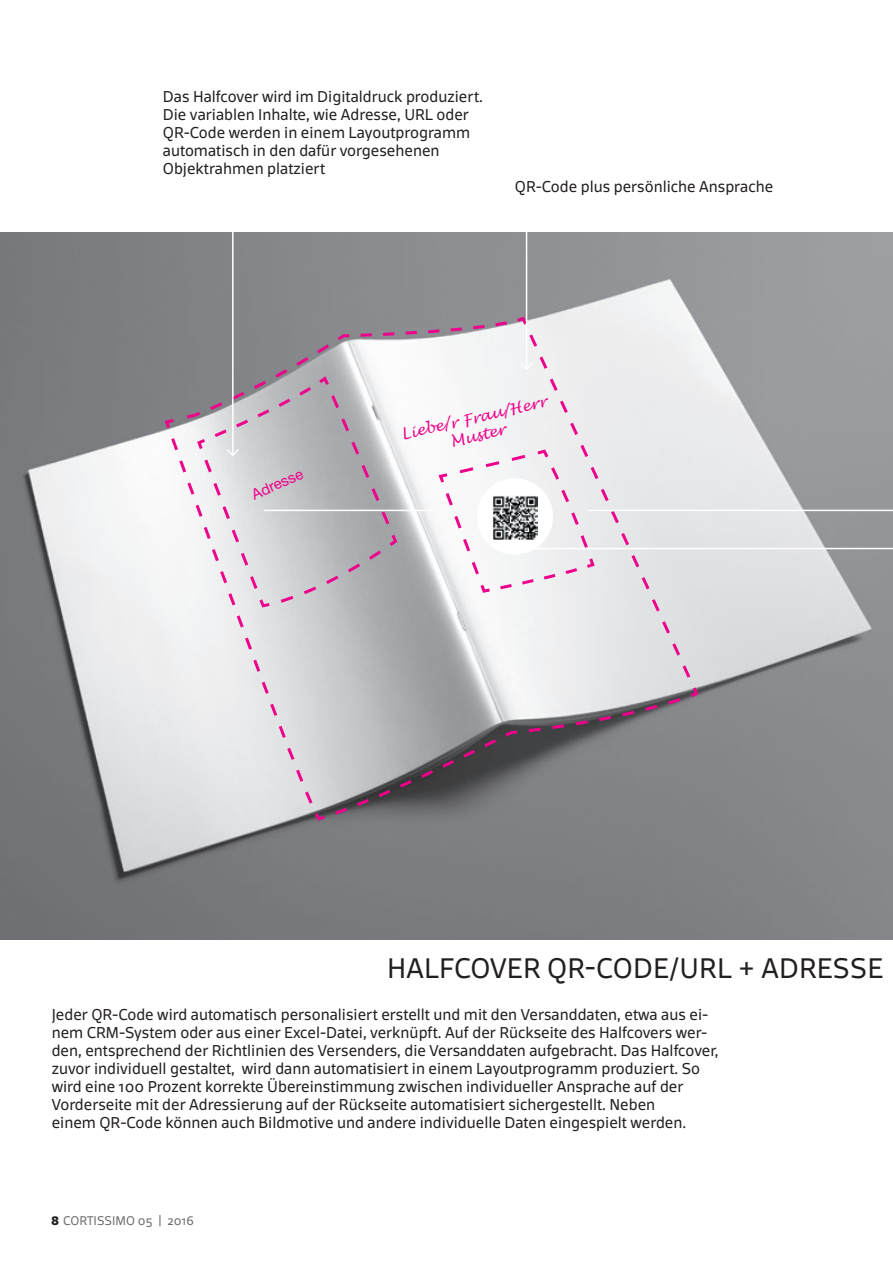
<style>
.page{position:relative;width:893px;height:1263px;background:#fff}
.page>*{position:absolute;margin:0;border:0;box-sizing:border-box;transform-origin:0 0}
.t1{font:27px "Scuba OT";letter-spacing:.01em;color:#231f20}
.t2{font:15px/18px "Scuba OT";color:#231f20}
.t3{font:italic 15px/18px "Lucida Handwriting";color:#ed028c;text-align:center}
.t4{font:15px "Helvetica Neue";color:#ed028c}
.t5{font:12px "Scuba OT";color:#6c6d70}
.s1{font-weight:800;color:#231f20}
</style>
<div class="page">
<img style="left:0;top:232px;width:893px;height:708px">
<svg style="left:164px;top:315px;width:536px;height:507px;background:#c3c1c5"></svg>
<svg style="left:196px;top:374px;width:202px;height:235px"></svg>
<hr style="left:587px;top:510px;width:306px;height:1px;background:#fff">
<hr style="left:527px;top:548px;width:366px;height:1px;background:#fff">
<hr style="left:232px;top:215px;width:2px;height:240px;background:#fff">
<hr style="left:526px;top:215px;width:1px;height:154px;background:#fff">
<svg style="left:200px;top:318px;width:397px;height:289px"></svg>
<p class="t2" style="left:163px;top:87px;width:322px">Das Halfcover wird im Digitaldruck produziert.<br>Die variablen Inhalte, wie Adresse, URL oder QR-Code werden in einem Layoutprogramm automatisch in den dafür vorgesehenen Objektrahmen platziert</p>
<p class="t2" style="left:515px;top:178px;width:260px">QR-Code plus persönliche Ansprache</p>
<p class="t4" style="left:249px;top:487px;width:56px;rotate:-24deg">Adresse</p>
<p class="t3" style="left:399px;top:427px;width:150px;rotate:-13deg">Liebe/r Frau/Herr<br>Muster</p>
<h1 class="t1" style="left:387px;top:952px;width:38px">Halfcover</h1>
<h1 class="t1" style="left:547px;top:952px;width:85px">QR-Code</h1>
<h1 class="t1" style="left:669px;top:952px;width:128px">/URL + Adresse</h1>
<p class="t2" style="left:52px;top:1006px;width:668px">Jeder QR-Code wird automatisch personalisiert erstellt und mit den Versanddaten, etwa aus ei&shy;nem CRM-System oder aus einer Excel-Datei, verknüpft. Auf der Rückseite des Halfcovers wer&shy;den, entsprechend der Richtlinien des Versenders, die Versanddaten aufgebracht. Das Halfcover, zuvor individuell gestaltet, wird dann automatisiert in einem Layoutprogramm produziert. So wird eine 100 Prozent korrekte Übereinstimmung zwischen individueller Ansprache auf der Vorderseite mit der Adressierung auf der Rückseite automatisiert sichergestellt. Neben<br>einem QR-Code können auch Bildmotive und andere individuelle Daten eingespielt werden.</p>
<p class="t5" style="left:51px;top:1213px;width:144px"><span class="s1">8</span> CORTISSIMO 05 | 2016</p>
</div>
